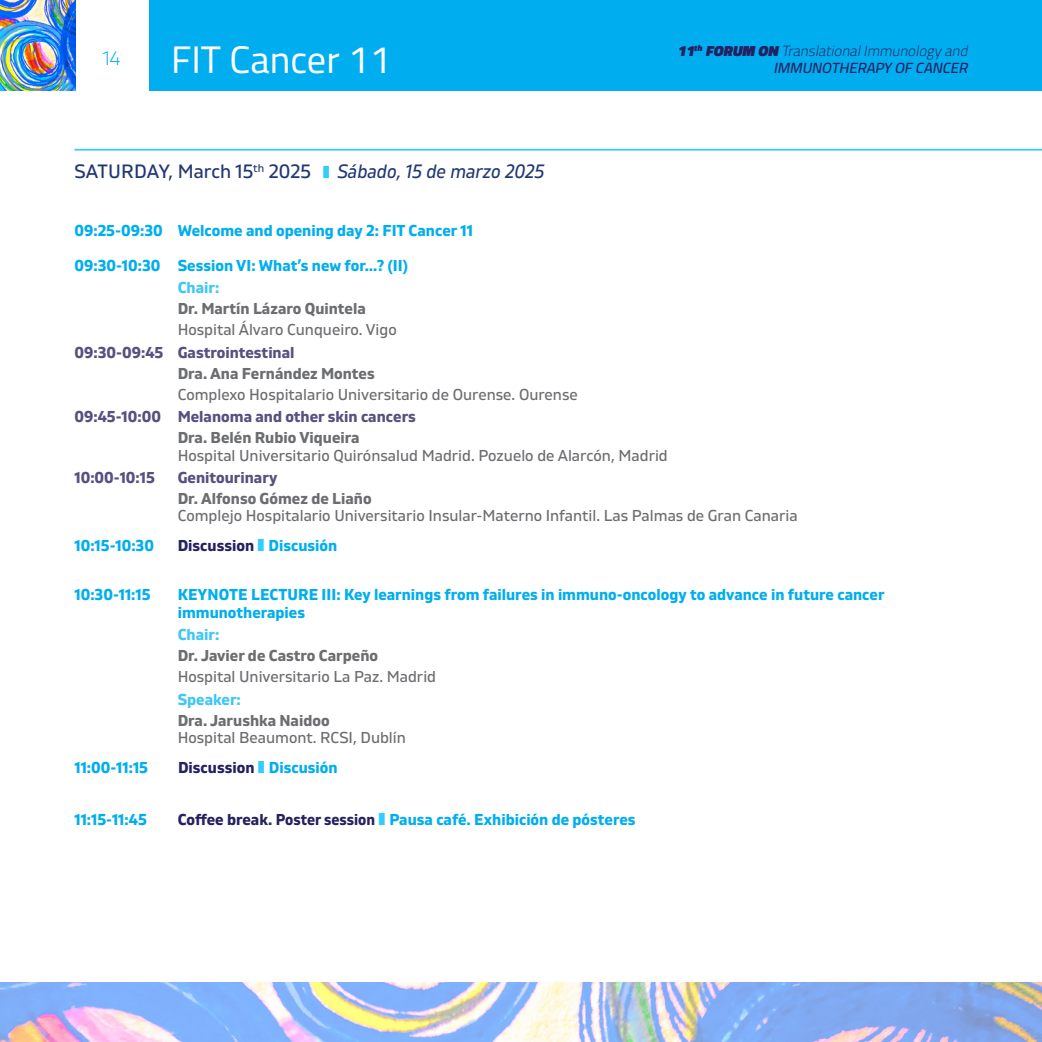
<style>
.page{position:relative;width:1042px;height:1042px;background:#fff}
.page>*{position:absolute;margin:0;border:0;box-sizing:border-box;transform-origin:0 0}
.t1{font:38.32px "Cairo";color:#fff}
.t2{font:19.25px "Gilam";color:#223873}
.t3{font:300 19.25px "Gilam";color:#00aeef}
.t4{font:700 15.75px/17.5px "Gilam";color:#00aeef}
.t5{font:15.75px "Gilam";color:#6c6d70}
.t6{font:700 15.75px "Gilam";color:#6c6d70}
.t7{font:700 15.75px "Gilam";color:#575080}
.t8{font:700 15.75px "Gilam";color:#252161}
.t9{font:700 15.75px "Gilam";color:#40c7f4}
.t10{font:italic 14.7px/17.7px "Cairo";color:#252161;text-align:right}
.s1{font-weight:300}
.s2{color:#3cf}
.s3{font-style:italic}
.s4{color:#00aeef}
.s5{color:#252161}
.s6{color:#223873}
</style>
<div class="page">
<img style="left:0;top:982px;width:1042px;height:60px">
<div style="left:0;top:0;width:1042px;height:90px;background:#00aeef"></div>
<div style="left:74px;top:0;width:75px;height:90px;background:#fff"></div>
<img style="left:0;top:0;width:75px;height:90px">
<hr style="left:74px;top:149px;width:968px;height:2px;background:#3cf">
<p class="t3" style="left:103px;top:44px;width:19px">14</p>
<h1 class="t1" style="left:171px;top:32px;width:221px">FIT Cancer 11</h1>
<p class="t10" style="left:677px;top:42px;width:295px">11<sup>th</sup> FORUM ON <span class="s1">TranslationalImmunologyand<br></span>IMMUNOTHERAPY OF CANCER</p>
<p class="t2" style="left:75px;top:157px;width:471px">SATURDAY, March 15<sup>th</sup> 2025 <span class="s2">❚</span> <span class="s3">Sábado, 15 de marzo 2025</span></p>
<p class="t4" style="left:74px;top:221px;width:400px">09:25-09:30 Welcome and opening day 2: FIT Cancer 11</p>
<p class="t4" style="left:74px;top:256px;width:335px">09:30-10:30 Session VI: What’s new for…? (II)</p>
<p class="t9" style="left:178px;top:276px;width:43px">Chair:</p>
<p class="t6" style="left:178px;top:297px;width:190px">Dr. Martín Lázaro Quintela</p>
<p class="t5" style="left:178px;top:318px;width:221px">Hospital Álvaro Cunqueiro. Vigo</p>
<p class="t7" style="left:74px;top:340px;width:222px">09:30-09:45 Gastrointestinal</p>
<p class="t6" style="left:178px;top:361px;width:199px">Dra. Ana Fernández Montes</p>
<p class="t5" style="left:178px;top:382px;width:402px">Complexo Hospitalario Universitario de Ourense. Ourense</p>
<p class="t7" style="left:74px;top:405px;width:343px">09:45-10:00 Melanoma and other skin cancers</p>
<p class="t6" style="left:178px;top:426px;width:183px">Dra. Belén Rubio Viqueira</p>
<p class="t5" style="left:178px;top:443px;width:492px">Hospital Universitario Quirónsalud Madrid. Pozuelo de Alarcón, Madrid</p>
<p class="t7" style="left:74px;top:466px;width:82px">10:00-10:15</p>
<p class="t7" style="left:178px;top:466px;width:101px">Genitourinary</p>
<p class="t6" style="left:178px;top:487px;width:195px">Dr. Alfonso Gómez de Liaño</p>
<p class="t5" style="left:178px;top:504px;width:621px">Complejo Hospitalario Universitario Insular-Materno Infantil. Las Palmas de Gran Canaria</p>
<p class="t4" style="left:74px;top:536px;width:81px">10:15-10:30</p>
<p class="t8" style="left:178px;top:534px;width:161px">Discussion <span class="s2">❚</span> <span class="s4">Discusión</span></p>
<p class="t4" style="left:74px;top:585px;width:78px">10:30-11:15</p>
<p class="t4" style="left:178px;top:585px;width:708px">KEYNOTE LECTURE III: Key learnings from failures in immuno-oncology to advance in future cancer immunotherapies</p>
<p class="t9" style="left:178px;top:623px;width:43px">Chair:</p>
<p class="t6" style="left:178px;top:644px;width:202px">Dr. Javier de Castro Carpeño</p>
<p class="t5" style="left:178px;top:665px;width:260px">Hospital Universitario La Paz. Madrid</p>
<p class="t9" style="left:178px;top:687px;width:65px">Speaker:</p>
<p class="t6" style="left:178px;top:708px;width:153px">Dra. Jarushka Naidoo</p>
<p class="t5" style="left:178px;top:726px;width:230px">Hospital Beaumont. RCSI, Dublín</p>
<p class="t4" style="left:74px;top:758px;width:75px">11:00-11:15</p>
<p class="t8" style="left:178px;top:756px;width:161px">Discussion <span class="s2">❚</span> <span class="s4">Discusión</span></p>
<p class="t4" style="left:74px;top:810px;width:74px">11:15-11:45</p>
<p class="t4" style="left:178px;top:810px;width:459px"><span class="s5">Coffee break</span><span class="s6">.</span> <span class="s5">Poster session</span> <span class="s2">❚</span> Pausa café. Exhibición de pósteres</p>
</div>
